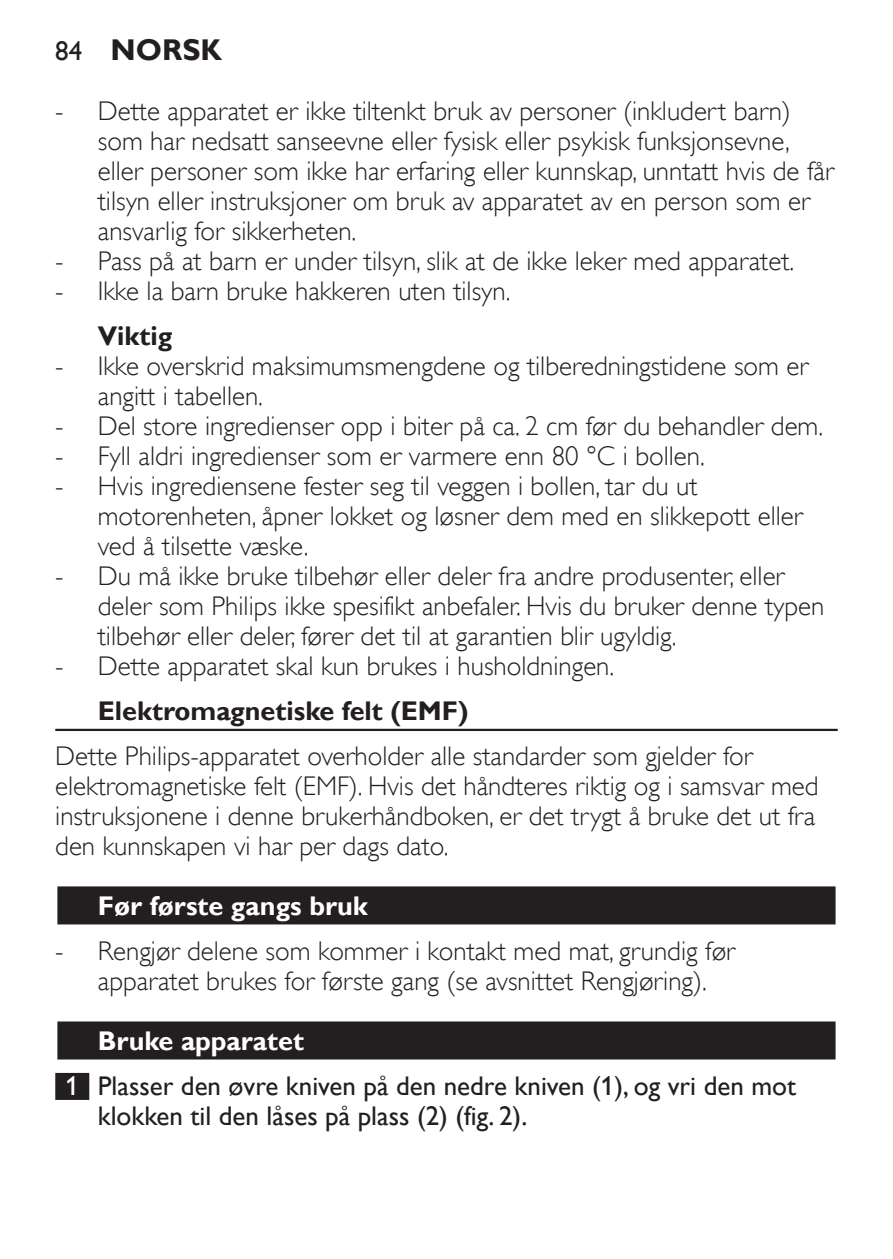
<style>
.page{position:relative;width:893px;height:1259px;background:#fff}
.page>*{position:absolute;margin:0;border:0;box-sizing:border-box;transform-origin:0 0}
.t1{font:700 30px "Gill Sans Alt One WGL";color:#231f20}
.t2{font:27px/30px "Gill Sans Alt One WGL Light";color:#231f20}
.t3{font:27px/45px "Gill Sans Alt One WGL";color:#231f20}
.t4{font:700 27px "Gill Sans Alt One WGL";color:#231f20}
.t5{font:700 27px "Gill Sans Alt One WGL";color:#fff}
.s1{font-weight:400;font-size:27px}
.s2{font-weight:700;color:#fff}
.s3{color:#fff}
</style>
<div class="page">
<hr style="left:55px;top:729px;width:783px;height:2px;background:#231f20">
<div style="left:55px;top:884px;width:783px;height:43px;background:linear-gradient(to right,#979596,#979596)"></div>
<div style="left:57px;top:886px;width:779px;height:38px;background:#231f20"></div>
<div style="left:55px;top:1019px;width:783px;height:43px;background:linear-gradient(to right,#8c8a8a,#8c8a8a)"></div>
<div style="left:57px;top:1021px;width:779px;height:38px;background:#231f20"></div>
<div style="left:55px;top:1073px;width:34px;height:27px;background:#231f20"></div>
<p class="t1" style="left:55px;top:29px;width:168px"><span class="s1">84</span> Norsk</p>
<p class="t2" style="left:98px;top:96px;width:738px;text-indent:-43px">- Dette apparatet er ikke tiltenkt bruk av personer (inkludert barn) som har nedsatt sanseevne eller fysisk eller psykisk funksjonsevne, eller personer som ikke har erfaring eller kunnskap, unntatt hvis de får tilsyn eller instruksjoner om bruk av apparatet av en person som er ansvarlig for sikkerheten.</p>
<p class="t2" style="left:55px;top:246px;width:740px">- Pass på at barn er under tilsyn, slik at de ikke leker med apparatet.</p>
<p class="t2" style="left:55px;top:276px;width:457px">- Ikke la barn bruke hakkeren uten tilsyn.</p>
<p class="t4" style="left:98px;top:317px;width:76px">Viktig</p>
<p class="t2" style="left:98px;top:351px;width:712px;text-indent:-43px">- Ikke overskrid maksimumsmengdene og tilberedningstidene som er angitt i tabellen.</p>
<p class="t2" style="left:55px;top:411px;width:769px">- Del store ingredienser opp i biter på ca. 2 cm før du behandler dem.</p>
<p class="t2" style="left:55px;top:441px;width:651px">- Fyll aldri ingredienser som er varmere enn 80 °C i bollen.</p>
<p class="t2" style="left:98px;top:471px;width:706px;text-indent:-43px">- Hvis ingrediensene fester seg til veggen i bollen, tar du ut motorenheten, åpner lokket og løsner dem med en slikkepott eller ved å tilsette væske.</p>
<p class="t2" style="left:98px;top:561px;width:728px;text-indent:-43px">- Du må ikke bruke tilbehør eller deler fra andre produsenter, eller deler som Philips ikke spesifikt anbefaler. Hvis du bruker denne typen tilbehør eller deler, fører det til at garantien blir ugyldig.</p>
<p class="t2" style="left:55px;top:651px;width:560px">- Dette apparatet skal kun brukes i husholdningen.</p>
<p class="t4" style="left:98px;top:692px;width:372px">Elektromagnetiske felt (EMF)</p>
<p class="t2" style="left:55px;top:741px;width:765px">Dette Philips-apparatet overholder alle standarder som gjelder for elektromagnetiske felt (EMF). Hvis det håndteres riktig og i samsvar med instruksjonene i denne brukerhåndboken, er det trygt å bruke det ut fra den kunnskapen vi har per dags dato.</p>
<p class="t5" style="left:98px;top:887px;width:272px">Før første gangs bruk</p>
<p class="t2" style="left:55px;top:936px;width:681px;text-align:center">- Rengjør delene som kommer i kontakt med mat, grundig før apparatet brukes for første gang (se avsnittet Rengjøring).</p>
<p class="t3" style="left:66px;top:1018px;width:732px;text-indent:32px"><span class="s2">Bruke apparatet<br></span><span class="s3">1</span> Plasser den øvre kniven på den nedre kniven (1), og vri den mot</p>
<p class="t3" style="left:98px;top:1093px;width:431px">klokken til den låses på plass (2) (fig. 2).</p>
</div>
